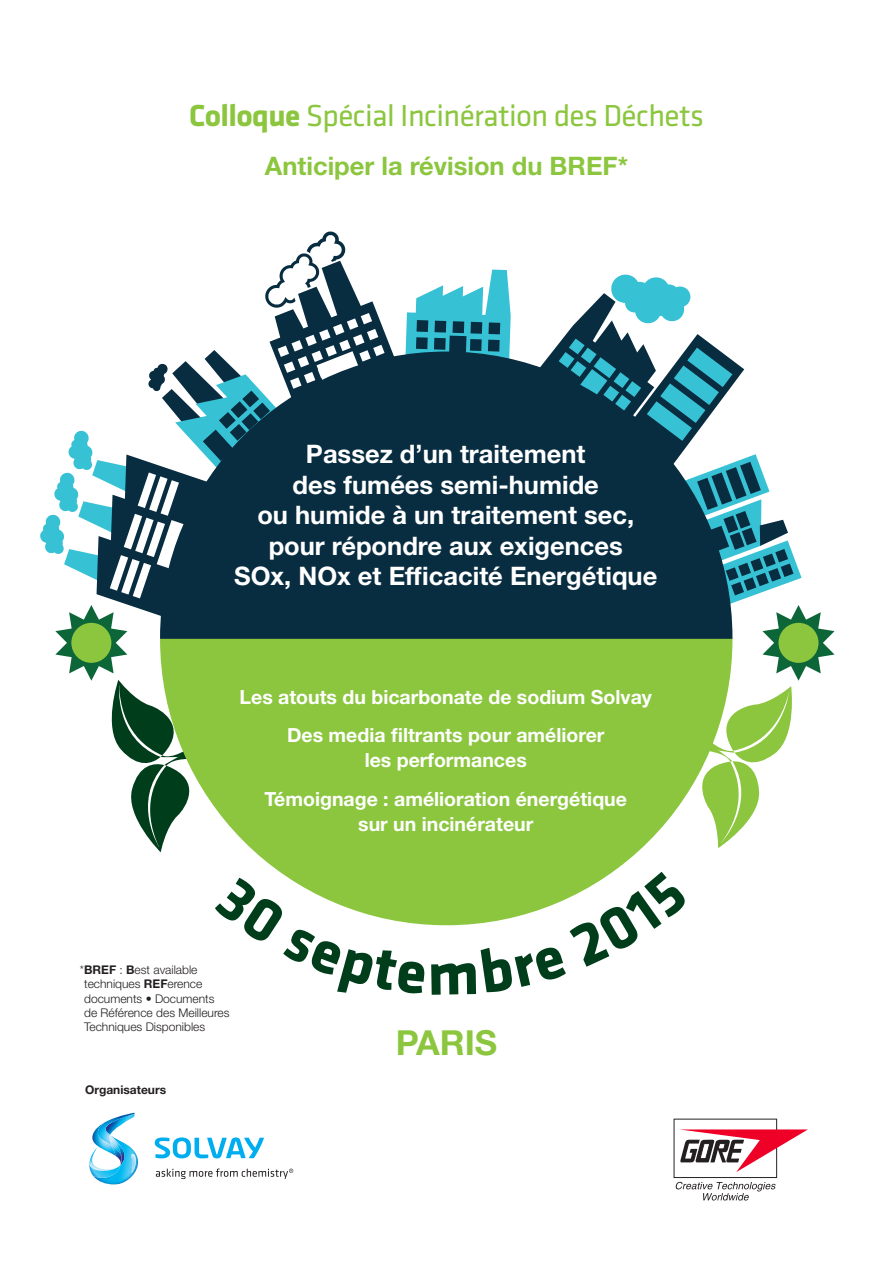
<style>
.page{position:relative;width:893px;height:1263px;background:#fff}
.page>*{position:absolute;margin:0;border:0;box-sizing:border-box;transform-origin:0 0}
.t1{font:700 34.5px "Helvetica Neue LT Std";color:#8bc63e}
.t2{font:31.5px "Klavika";letter-spacing:-.02em;color:#8bc63e}
.t3{font:700 25.5px/30.6px "Helvetica Neue LT Std";color:#fff;text-align:center}
.t4{font:700 25.5px "Helvetica Neue LT Std";color:#8bc63e}
.t5{font:700 19.5px/25.5px "Helvetica Neue LT Std";color:#fff;text-align:center}
.t6{font:300 12px/14.4px "Helvetica Neue LT Std";color:#231f20}
.t7{font:700 12px "Helvetica Neue LT Std";color:#231f20}
.s1{font-weight:700}
</style>
<div class="page">
<svg style="left:405px;top:270px;width:106px;height:82px"></svg>
<div style="left:470px;top:339px;width:12px;height:12px;background:#082c40"></div>
<div style="left:470px;top:322px;width:12px;height:12px;background:#082c40"></div>
<div style="left:488px;top:340px;width:12px;height:12px;background:#082c40"></div>
<div style="left:488px;top:322px;width:12px;height:12px;background:#082c40"></div>
<svg style="left:552px;top:274px;width:282px;height:564px"></svg>
<svg style="left:40px;top:231px;width:353px;height:621px"></svg>
<svg style="left:160px;top:639px;width:572px;height:286px;background:#98cb56"></svg>
<svg style="left:160px;top:352px;width:572px;height:287px;background:#1d4356"></svg>
<svg style="left:155px;top:1137px;width:109px;height:21px"></svg>
<svg style="left:89px;top:1113px;width:46px;height:51px"></svg>
<img style="left:93px;top:1135px;width:46px;height:49px">
<img style="left:89px;top:1164px;width:31px;height:14px">
<img style="left:131px;top:1154px;width:6px;height:19px">
<svg style="left:156px;top:1168px;width:137px;height:11px"></svg>
<svg style="left:674px;top:1118px;width:134px;height:82px"></svg>
<svg style="left:214px;top:877px;width:211px;height:48px"></svg>
<svg style="left:431px;top:871px;width:258px;height:55px"></svg>
<p class="t2" style="left:189px;top:98px;width:516px"><span class="s1">Colloque</span> Spécial Incinération des Déchets</p>
<p class="t4" style="left:265px;top:150px;width:365px">Anticiper la révision du BREF*</p>
<p class="t3" style="left:257px;top:438px;width:378px">Passez d’un traitement<br>des fumées semi-humide<br>ou humide à un traitement sec,</p>
<p class="t3" style="left:269px;top:530px;width:356px">pour répondre aux exigences</p>
<p class="t3" style="left:234px;top:560px;width:425px">SOx, NOx et Efficacité Energétique</p>
<p class="t5" style="left:240px;top:683px;width:414px">Les atouts du bicarbonate de sodium Solvay</p>
<p class="t5" style="left:287px;top:722px;width:319px">Des media filtrants pour améliorer les performances</p>
<p class="t5" style="left:265px;top:785px;width:364px">Témoignage : amélioration énergétique sur un incinérateur</p>
<p class="t6" style="left:84px;top:962px;width:147px;text-indent:-4px">*<span class="s1">BREF</span> : <span class="s1">B</span>est available techniques <span class="s1">REF</span>erence documents • Documents de Référence des Meilleures<br>Techniques Disponibles</p>
<p class="t7" style="left:85px;top:1082px;width:83px">Organisateurs</p>
<p class="t1" style="left:396px;top:1021px;width:103px">PARIS</p>
</div>
